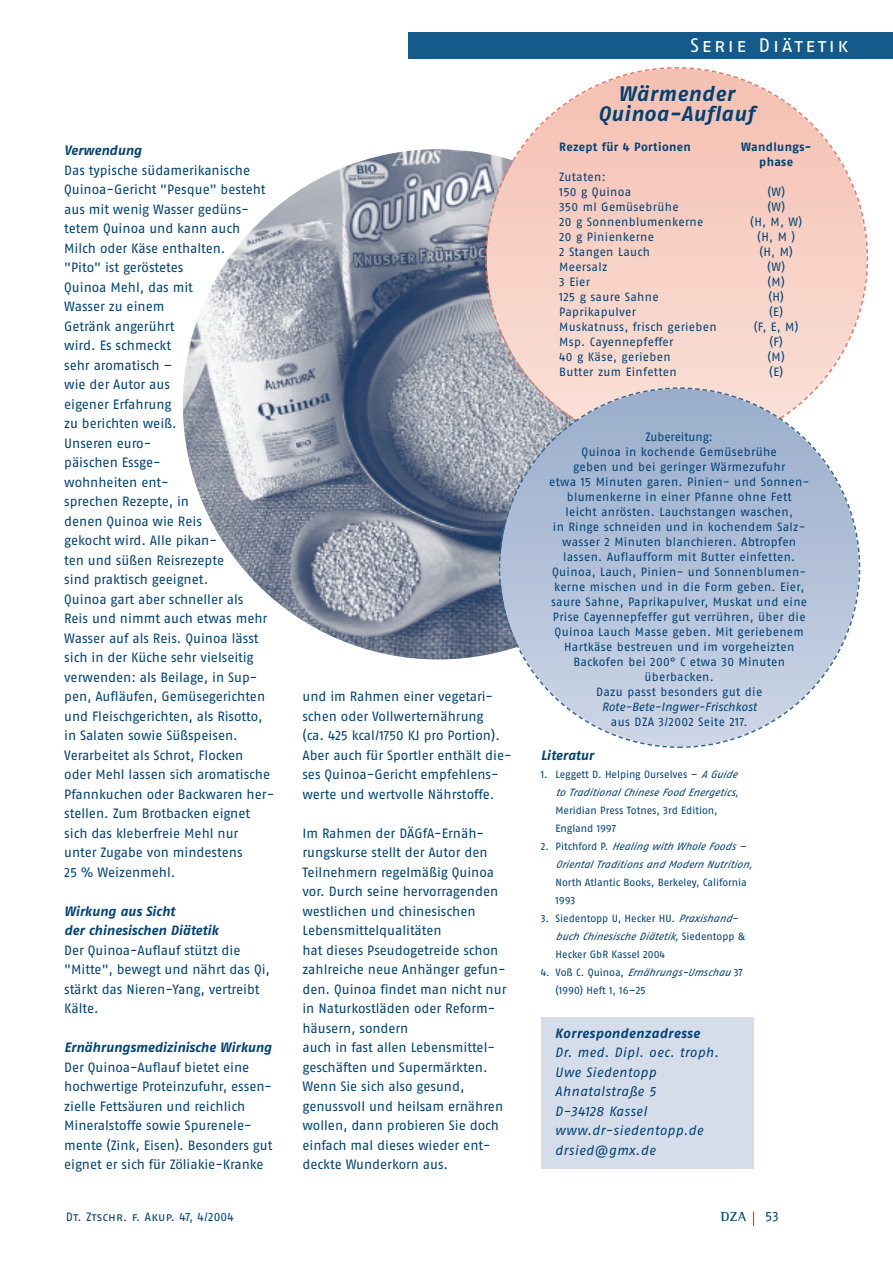
<style>
.page{position:relative;width:893px;height:1263px;background:#fff}
.page>*{position:absolute;margin:0;border:0;box-sizing:border-box;transform-origin:0 0}
.t1{font:italic 21px/19.5px "Fago No Bold Lf";letter-spacing:.025em;color:#004275;text-align:center}
.t2{font:19.5px "Fago No Regular Lf Caps";letter-spacing:.135em;color:#fff}
.t3{font:13.5px/19.5px "Fago No Regular LF";color:#004275}
.t4{font:italic 13.5px/19.5px "Fago No Regular Lf";letter-spacing:.025em;color:#004275}
.t5{font:italic 13.5px/19.5px "Fago No Bold Lf";letter-spacing:-.005em;color:#004275}
.t6{font:italic 13.5px "Fago No Bold Lf";letter-spacing:.025em;color:#004275}
.t7{font:700 13.5px "Rotis Semi Serif";color:#004275}
.t8{font:13.5px "Fago No Regular Lf Caps";color:#004275}
.t9{font:12px/15px "Fago No Regular LF";letter-spacing:.025em;color:#004275}
.t10{font:12px/15px "Fago No Bold Lf";letter-spacing:.025em;color:#004275;text-align:center}
.t11{font:italic 12px "Fago No";letter-spacing:-.005em;color:#004275}
.t12{font:12px "Fago No Regular Lf Caps";letter-spacing:.005em;color:#004275}
.t13{font:10.5px/18px "Fago No Regular LF";color:#004275}
.t14{font:italic 10.5px/18px "Fago No Regular Lf";color:#004275}
.s1{font-family:"Fago No Regular Lf";font-style:italic}
.s2{font-family:"Fago No Regular LF";font-style:normal}
</style>
<div class="page">
<div style="left:409px;top:32px;width:483px;height:27px;background:#145a8a"></div>
<svg style="left:753px;top:1212px;width:1px;height:14px"></svg>
<div style="left:540px;top:1018px;width:213px;height:151px;background:#d6ddea"></div>
<img style="left:183px;top:149px;width:510px;height:510px;border-radius:50%">
<svg style="left:484px;top:67px;width:384px;height:384px;background:#f5d4ca"></svg>
<svg style="left:498px;top:387px;width:363px;height:361px;background:#bec9db"></svg>
<p class="t5" style="left:64px;top:142px;width:79px">Verwendung</p>
<p class="t3" style="left:64px;top:161px;width:211px">Das typische südamerikanische<br>Quinoa-Gericht "Pesque" besteht aus mit wenig Wasser gedüns&shy;tetem Quinoa und kann auch<br>Milch oder Käse enthalten.<br>"Pito" ist geröstetes<br>Quinoa Mehl, das mit<br>Wasser zu einem<br>Getränk angerührt<br>wird. Es schmeckt<br>sehr aromatisch –<br>wie der Autor aus<br>eigener Erfahrung<br>zu berichten weiß.<br>Unseren euro-<br>päischen Essge-<br>wohnheiten ent-<br>sprechen Rezepte, in<br>denen Quinoa wie Reis<br>gekocht wird. Alle pikan-<br>ten und süßen Reisrezepte<br>sind praktisch geeignet.<br>Quinoa gart aber schneller als<br>Reis und nimmt auch etwas mehr<br>Wasser auf als Reis. Quinoa lässt sich in der Küche sehr vielseitig verwenden: als Beilage, in Sup&shy;pen, Aufläufen, Gemüsegerichten und Fleischgerichten, als Risotto, in Salaten sowie Süßspeisen.<br>Verarbeitet als Schrot, Flocken<br>oder Mehl lassen sich aromatische<br>Pfannkuchen oder Backwaren her&shy;stellen. Zum Brotbacken eignet sich das kleberfreie Mehl nur<br>unter Zugabe von mindestens<br>25 % Weizenmehl.</p>
<p class="t5" style="left:64px;top:902px;width:156px">Wirkung aus Sicht<br>der chinesischen Diätetik</p>
<p class="t3" style="left:64px;top:941px;width:207px">Der Quinoa-Auflauf stützt die "Mitte", bewegt und nährt das Qi, stärkt das Nieren-Yang, vertreibt<br>Kälte.</p>
<p class="t5" style="left:64px;top:1039px;width:209px">Ernährungsmedizinische Wirkung</p>
<p class="t3" style="left:64px;top:1058px;width:210px">Der Quinoa-Auflauf bietet eine hochwertige Proteinzufuhr, essen&shy;zielle Fettsäuren und reichlich Mineralstoffe sowie Spurenele&shy;mente (Zink, Eisen). Besonders gut eignet er sich für Zöliakie-Kranke</p>
<p class="t3" style="left:302px;top:688px;width:211px">und im Rahmen einer vegetari&shy;schen oder Vollwerternährung<br>(ca. 425 kcal/1750 KJ pro Portion).<br>Aber auch für Sportler enthält die&shy;ses Quinoa-Gericht empfehlens&shy;werte und wertvolle Nährstoffe.</p>
<p class="t3" style="left:302px;top:824px;width:206px">Im Rahmen der DÄGfA-Ernäh&shy;rungskurse stellt der Autor den<br>Teilnehmern regelmäßig Quinoa vor. Durch seine hervorragenden westlichen und chinesischen<br>Lebensmittelqualitäten<br>hat dieses Pseudogetreide schon zahlreiche neue Anhänger gefun&shy;den. Quinoa findet man nicht nur in Naturkostläden oder Reform&shy;häusern, sondern<br>auch in fast allen Lebensmittel&shy;geschäften und Supermärkten.<br>Wenn Sie sich also gesund, genussvoll und heilsam ernähren wollen, dann probieren Sie doch einfach mal dieses wieder ent&shy;deckte Wunderkorn aus.</p>
<h2 class="t2" style="left:690px;top:34px;width:160px">Serie Diätetik</h2>
<h1 class="t1" style="left:598px;top:86px;width:158px">Wärmender<br>Quinoa-Auflauf</h1>
<p class="t10" style="left:559px;top:140px;width:133px">Rezept für 4 Portionen</p>
<p class="t10" style="left:741px;top:140px;width:72px">Wandlungs&shy;phase</p>
<p class="t9" style="left:559px;top:170px;width:73px">Zutaten:<br>150 g Quinoa</p>
<p class="t9" style="left:767px;top:185px;width:19px">(W)</p>
<p class="t9" style="left:559px;top:200px;width:121px">350 ml Gemüsebrühe</p>
<p class="t9" style="left:767px;top:200px;width:19px">(W)</p>
<p class="t9" style="left:559px;top:215px;width:146px">20 g Sonnenblumenkerne</p>
<p class="t9" style="left:750px;top:215px;width:53px">(H, M, W)</p>
<p class="t9" style="left:559px;top:230px;width:96px">20 g Pinienkerne</p>
<p class="t9" style="left:757px;top:230px;width:39px">(H, M )</p>
<p class="t9" style="left:559px;top:245px;width:92px">2 Stangen Lauch</p>
<p class="t9" style="left:759px;top:245px;width:35px">(H, M)</p>
<p class="t9" style="left:559px;top:260px;width:50px">Meersalz</p>
<p class="t9" style="left:767px;top:260px;width:19px">(W)</p>
<p class="t9" style="left:559px;top:275px;width:32px">3 Eier</p>
<p class="t9" style="left:767px;top:275px;width:19px">(M)</p>
<p class="t9" style="left:559px;top:290px;width:101px">125 g saure Sahne</p>
<p class="t9" style="left:768px;top:290px;width:17px">(H)</p>
<p class="t9" style="left:559px;top:305px;width:78px">Paprikapulver</p>
<p class="t9" style="left:769px;top:305px;width:15px">(E)</p>
<p class="t9" style="left:559px;top:320px;width:159px">Muskatnuss, frisch gerieben</p>
<p class="t9" style="left:753px;top:320px;width:46px">(F, E, M)</p>
<p class="t9" style="left:559px;top:335px;width:116px">Msp. Cayennepfeffer</p>
<p class="t9" style="left:769px;top:335px;width:15px">(F)</p>
<p class="t9" style="left:559px;top:350px;width:113px">40 g Käse, gerieben</p>
<p class="t9" style="left:767px;top:350px;width:19px">(M)</p>
<p class="t9" style="left:559px;top:365px;width:119px">Butter zum Einfetten</p>
<p class="t9" style="left:769px;top:365px;width:15px">(E)</p>
<p class="t9" style="left:549px;top:430px;width:262px;text-align:center">Zubereitung:<br>Quinoa in kochende Gemüsebrühe<br>geben und bei geringer Wärmezufuhr<br>etwa 15 Minuten garen. Pinien- und Sonnen&shy;blumenkerne in einer Pfanne ohne Fett<br>leicht anrösten. Lauchstangen waschen,<br>in Ringe schneiden und in kochendem Salz&shy;wasser 2 Minuten blanchieren. Abtropfen lassen. Auflaufform mit Butter einfetten.<br>Quinoa, Lauch, Pinien- und Sonnenblumen&shy;kerne mischen und in die Form geben. Eier, saure Sahne, Paprikapulver, Muskat und eine Prise Cayennepfeffer gut verrühren, über die Quinoa Lauch Masse geben. Mit geriebenem Hartkäse bestreuen und im vorgeheizten Backofen bei 200° C etwa 30 Minuten überbacken.<br>Dazu passt besonders gut die</p>
<p class="t11" style="left:601px;top:702px;width:156px">Rote-Bete-Ingwer-Frischkost</p>
<p class="t9" style="left:611px;top:715px;width:138px">aus DZA 3/2002 Seite 217.</p>
<p class="t5" style="left:540px;top:746px;width:55px">Literatur</p>
<p class="t13" style="left:540px;top:766px;width:200px">1. Leggett D. Helping Ourselves – <span class="s1">A Guide</span></p>
<p class="t14" style="left:555px;top:784px;width:186px">to Traditional Chinese Food Energetics,</p>
<p class="t13" style="left:555px;top:802px;width:163px">Meridian Press Totnes, 3rd Edition,<br>England 1997</p>
<p class="t14" style="left:555px;top:838px;width:200px;text-indent:-15px"><span class="s2">2. Pitchford P.</span> Healing with Whole Foods –<br>Oriental Traditions and Modern Nutrition,</p>
<p class="t13" style="left:555px;top:874px;width:192px">North Atlantic Books, Berkeley, California<br>1993</p>
<p class="t13" style="left:540px;top:910px;width:200px">3. Siedentopp U, Hecker HU. <span class="s1">Praxishand-</span></p>
<p class="t14" style="left:555px;top:928px;width:191px">buch Chinesische Diätetik, <span class="s2">Siedentopp &amp;</span></p>
<p class="t13" style="left:555px;top:946px;width:111px">Hecker GbR Kassel 2004</p>
<p class="t14" style="left:540px;top:964px;width:203px"><span class="s2">4. Voß C. Quinoa,</span> Ernährungs-Umschau <span class="s2">37</span></p>
<p class="t13" style="left:555px;top:982px;width:92px">(1990) Heft 1, 16–25</p>
<p class="t6" style="left:555px;top:1028px;width:146px">Korrespondenzadresse</p>
<p class="t4" style="left:555px;top:1044px;width:165px">Dr. med. Dipl. oec. troph.<br>Uwe Siedentopp<br>Ahnatalstraße 5<br>D-34128 Kassel www.dr-siedentopp.de drsied@gmx.de</p>
<p class="t12" style="left:66px;top:1209px;width:170px">Dt. Ztschr. f. Akup. 47, 4/2004</p>
<p class="t7" style="left:720px;top:1211px;width:27px">DZA</p>
<p class="t8" style="left:765px;top:1208px;width:15px">53</p>
</div>
